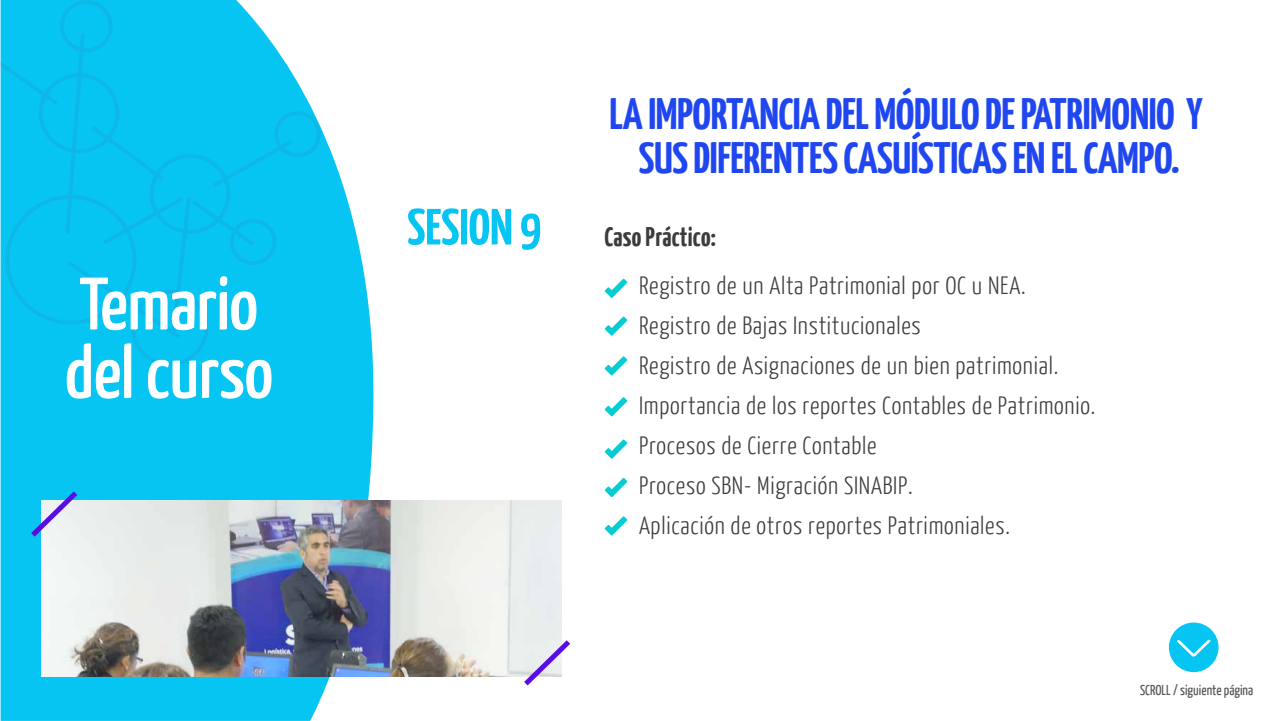
<style>
.page{position:relative;width:1278px;height:721px;background:#fff}
.page>*{position:absolute;margin:0;border:0;box-sizing:border-box;transform-origin:0 0}
.t1{font:72.7px/68.4px "Yanone Kaffeesatz";color:#fff;scale:1.04 1}
.t2{font:700 50.9px "Yanone Kaffeesatz";color:#06c5f2;scale:1.04 1}
.t3{font:700 44px/44px "Yanone Kaffeesatz";letter-spacing:-.01em;color:#2047ef;text-align:center;scale:1.04 1}
.t4{font:700 27px "Yanone Kaffeesatz";letter-spacing:.01em;color:#3c3c3b}
.t5{font:300 25px/40px "Yanone Kaffeesatz";letter-spacing:.03em;color:#3c3c3b}
.t6{font:14.4px "Yanone Kaffeesatz";color:#575756}
</style>
<div class="page">
<svg style="left:1px;top:128px;width:375px;height:593px;background:#21cbf3"></svg>
<svg style="left:0;top:0;width:321px;height:399px;background:#14c7f2"></svg>
<div style="left:1169px;top:623px;width:49px;height:49px;background:#06c5f2;border-radius:50%"></div>
<svg style="left:1177px;top:640px;width:33px;height:17px"></svg>
<svg style="left:604px;top:279px;width:23px;height:19px"></svg>
<svg style="left:604px;top:316px;width:23px;height:20px"></svg>
<svg style="left:604px;top:356px;width:23px;height:20px"></svg>
<svg style="left:604px;top:397px;width:23px;height:19px"></svg>
<svg style="left:604px;top:439px;width:23px;height:20px"></svg>
<svg style="left:604px;top:478px;width:23px;height:19px"></svg>
<svg style="left:604px;top:516px;width:23px;height:20px"></svg>
<img style="left:42px;top:500px;width:519px;height:176px">
<svg style="left:26px;top:486px;width:57px;height:56px;background:#7fc9ef"></svg>
<svg style="left:519px;top:635px;width:52px;height:51px"></svg>
<h1 class="t1" style="left:65px;top:267px;width:201px">Temario del curso</h1>
<h2 class="t2" style="left:407px;top:196px;width:130px">SESION 9</h2>
<h3 class="t3" style="left:609px;top:91px;width:572px">LA IMPORTANCIA DEL MÓDULO DE PATRIMONIO Y<br>SUS DIFERENTES CASUÍSTICAS EN EL CAMPO.</h3>
<p class="t4" style="left:604px;top:220px;width:113px">Caso Práctico:</p>
<p class="t5" style="left:639px;top:265px;width:458px">Registro de un Alta Patrimonial por OC u NEA.<br>Registro de Bajas Institucionales<br>Registro de Asignaciones de un bien patrimonial.<br>Importancia de los reportes Contables de Patrimonio.<br>Procesos de Cierre Contable<br>Proceso SBN- Migración SINABIP.<br>Aplicación de otros reportes Patrimoniales.</p>
<p class="t6" style="left:1140px;top:681px;width:115px">SCROLL / siguiente página</p>
</div>
